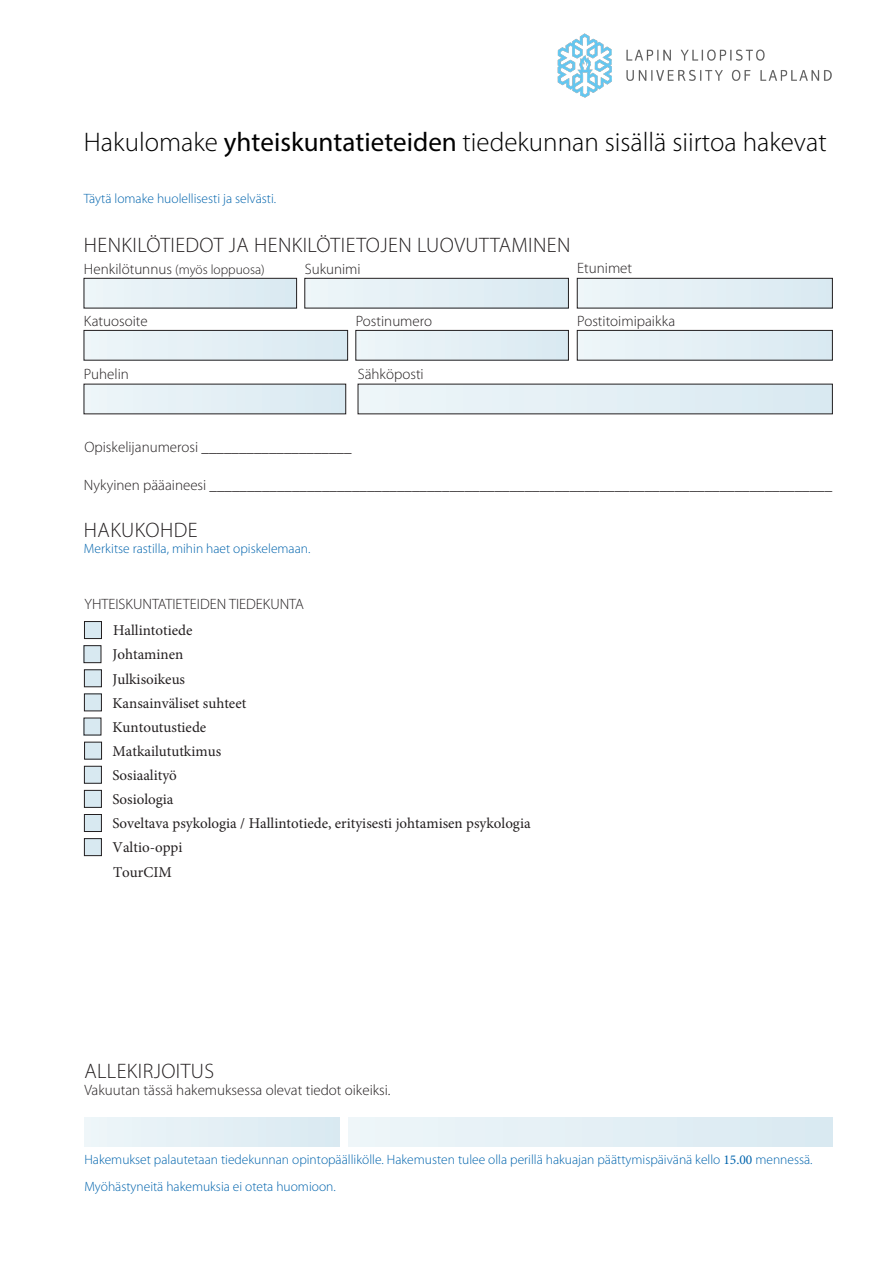
<style>
.page{position:relative;width:893px;height:1263px;background:#fff}
.page>*{position:absolute;margin:0;border:0;box-sizing:border-box;transform-origin:0 0}
.t1{font:300 27px "Myriad Pro";color:#000}
.t2{font:300 21px "Myriad Pro";letter-spacing:.02em;color:#231f20}
.t3{font:300 15px "Myriad Pro";color:#231f20}
.t4{font:15px/24.2px "Minion Pro";color:#231f20}
.t5{font:300 13.5px/26.1px "Myriad Pro";color:#0164ad}
.t6{font:300 13.5px "Myriad Pro";color:#231f20}
.s1{font-weight:400}
.s2{font-size:15px}
.s3{font-family:"Minion Pro";font-weight:400}
</style>
<div class="page">
<div style="left:84px;top:278px;width:213px;height:30px;background:#e4eff5"></div>
<div style="left:84px;top:278px;width:213px;height:30px;border:1px solid #231f20"></div>
<div style="left:305px;top:278px;width:263px;height:30px;background:#e4eff5"></div>
<div style="left:305px;top:278px;width:264px;height:30px;border:1px solid #231f20"></div>
<div style="left:577px;top:278px;width:255px;height:30px;background:#e4eff5"></div>
<div style="left:577px;top:278px;width:256px;height:30px;border:1px solid #231f20"></div>
<div style="left:84px;top:330px;width:264px;height:30px;background:#e4eff5"></div>
<div style="left:84px;top:330px;width:264px;height:30px;border:1px solid #231f20"></div>
<div style="left:356px;top:330px;width:212px;height:30px;background:#e4eff5"></div>
<div style="left:356px;top:330px;width:213px;height:30px;border:1px solid #231f20"></div>
<div style="left:577px;top:330px;width:255px;height:30px;background:#e4eff5"></div>
<div style="left:577px;top:330px;width:256px;height:30px;border:1px solid #231f20"></div>
<div style="left:84px;top:384px;width:262px;height:30px;background:#e4eff5"></div>
<div style="left:358px;top:384px;width:474px;height:30px;background:#e4eff5"></div>
<div style="left:84px;top:1117px;width:256px;height:30px;background:#e4eff5"></div>
<div style="left:348px;top:1117px;width:485px;height:30px;background:#e4eff5"></div>
<div style="left:84px;top:621px;width:17px;height:17px;background:#d8e9f1"></div>
<div style="left:84px;top:621px;width:18px;height:18px;border:1px solid #231f20"></div>
<div style="left:84px;top:670px;width:17px;height:17px;background:#d8e9f1"></div>
<div style="left:84px;top:670px;width:18px;height:17px;border:1px solid #231f20"></div>
<div style="left:84px;top:694px;width:17px;height:17px;background:#d8e9f1"></div>
<div style="left:84px;top:694px;width:18px;height:17px;border:1px solid #231f20"></div>
<div style="left:84px;top:766px;width:17px;height:17px;background:#d8e9f1"></div>
<div style="left:84px;top:766px;width:18px;height:17px;border:1px solid #231f20"></div>
<div style="left:84px;top:790px;width:17px;height:17px;background:#d8e9f1"></div>
<div style="left:84px;top:790px;width:18px;height:17px;border:1px solid #231f20"></div>
<div style="left:84px;top:839px;width:17px;height:17px;background:#d8e9f1"></div>
<div style="left:84px;top:838px;width:18px;height:18px;border:1px solid #231f20"></div>
<div style="left:84px;top:814px;width:17px;height:17px;background:#d8e9f1"></div>
<div style="left:84px;top:814px;width:18px;height:18px;border:1px solid #231f20"></div>
<div style="left:84px;top:718px;width:17px;height:17px;background:#d8e9f1"></div>
<div style="left:84px;top:646px;width:17px;height:17px;background:#d8e9f1"></div>
<div style="left:84px;top:645px;width:17px;height:18px;border:1px solid #231f20"></div>
<div style="left:85px;top:742px;width:17px;height:17px;background:#d8e9f1"></div>
<div style="left:84px;top:742px;width:18px;height:17px;border:1px solid #231f20"></div>
<img style="left:557px;top:33px;width:275px;height:65px">
<h1 class="t1" style="left:84px;top:127px;width:744px">Hakulomake <span class="s1">yhteiskuntatieteiden</span> tiedekunnan sisällä siirtoa hakevat</h1>
<p class="t5" style="left:84px;top:185px;width:194px">Täytä lomake huolellisesti ja selvästi.</p>
<h2 class="t2" style="left:84px;top:234px;width:488px">HENKILÖTIEDOT JA HENKILÖTIETOJEN LUOVUTTAMINEN</h2>
<p class="t6" style="left:84px;top:262px;width:182px"><span class="s2">Henkilötunnus</span> (myös loppuosa)</p>
<p class="t3" style="left:305px;top:260px;width:57px">Sukunimi</p>
<p class="t3" style="left:577px;top:260px;width:56px">Etunimet</p>
<p class="t3" style="left:84px;top:312px;width:65px">Katuosoite</p>
<p class="t3" style="left:356px;top:312px;width:78px">Postinumero</p>
<p class="t3" style="left:577px;top:312px;width:100px">Postitoimipaikka</p>
<p class="t3" style="left:84px;top:366px;width:46px">Puhelin</p>
<p class="t3" style="left:358px;top:366px;width:67px">Sähköposti</p>
<p class="t3" style="left:84px;top:439px;width:269px">Opiskelijanumerosi ____________________</p>
<p class="t3" style="left:84px;top:476px;width:750px">Nykyinen pääaineesi ___________________________________________________________________________________</p>
<h2 class="t2" style="left:84px;top:518px;width:115px">HAKUKOHDE</h2>
<p class="t5" style="left:84px;top:535px;width:228px">Merkitse rastilla, mihin haet opiskelemaan.</p>
<p class="t3" style="left:84px;top:596px;width:221px">YHTEISKUNTATIETEIDEN TIEDEKUNTA</p>
<p class="t4" style="left:113px;top:618px;width:420px">Hallintotiede<br>Johtaminen<br>Julkisoikeus<br>Kansainväliset suhteet<br>Kuntoutustiede<br>Matkailututkimus<br>Sosiaalityö<br>Sosiologia<br>Soveltava psykologia / Hallintotiede, erityisesti johtamisen psykologia<br>Valtio-oppi<br>TourCIM</p>
<h2 class="t2" style="left:84px;top:1059px;width:131px">ALLEKIRJOITUS</h2>
<p class="t3" style="left:84px;top:1082px;width:308px">Vakuutan tässä hakemuksessa olevat tiedot oikeiksi.</p>
<p class="t5" style="left:84px;top:1147px;width:730px">Hakemukset palautetaan tiedekunnan opintopäällikölle. Hakemusten tulee olla perillä hakuajan päättymispäivänä kello <span class="s3">15.00</span> mennessä.<br>Myöhästyneitä hakemuksia ei oteta huomioon.</p>
</div>
